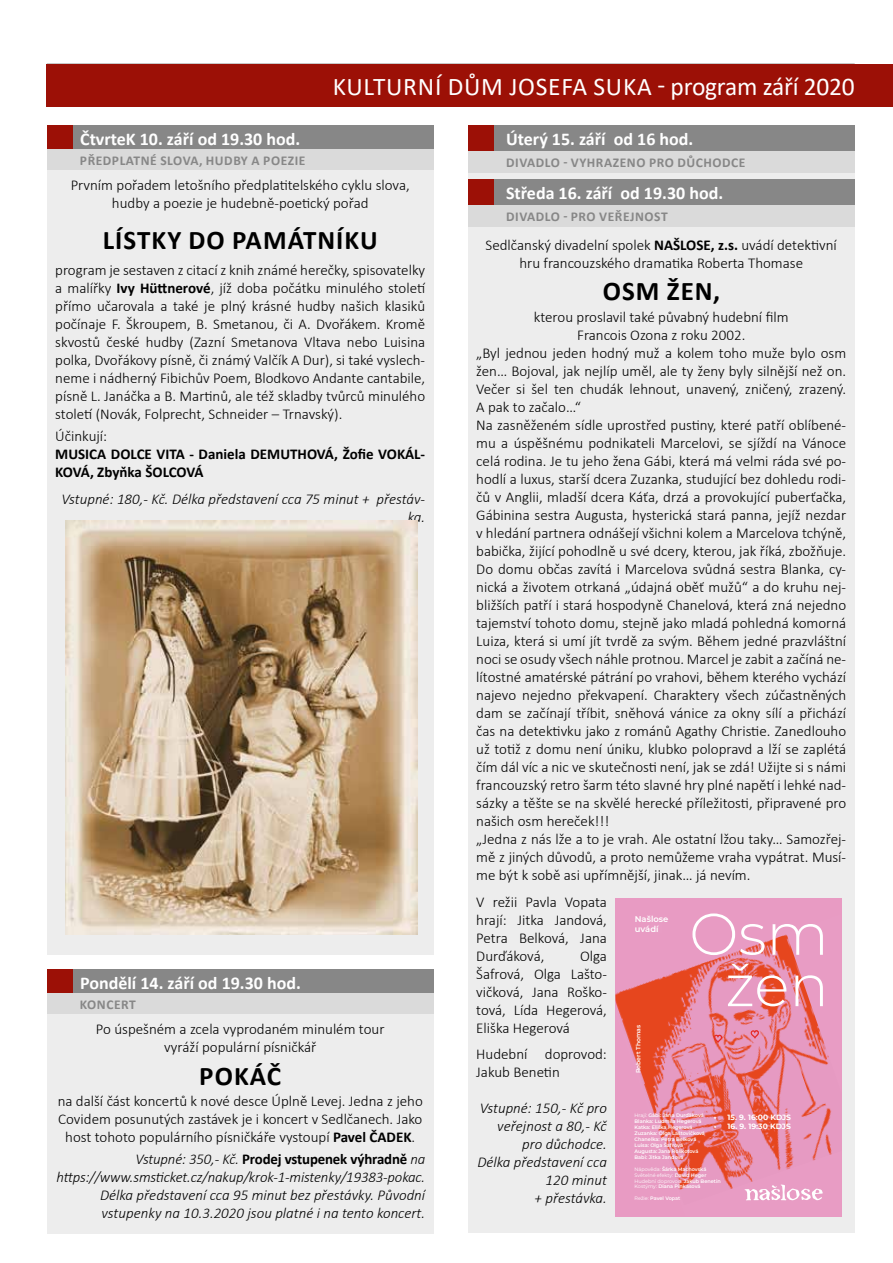
<style>
.page{position:relative;width:893px;height:1263px;background:#fff}
.page>*{position:absolute;margin:0;border:0;box-sizing:border-box;transform-origin:0 0}
.t1{font:300 58.65px/51.3px "Montserrat";color:#fff;text-align:right}
.t2{font:700 27px "Calibri";letter-spacing:.04em;color:#000}
.t3{font:25.5px "Calibri";letter-spacing:.015em;color:#fff}
.t4{font:700 18px "Calibri";color:#fff}
.t5{font:300 15px/18px "Calibri";color:#000;text-align:center}
.t6{font:italic 300 15px/18px "Calibri";color:#000;text-align:right}
.t7{font:700 15px/18px "Calibri";color:#000}
.t8{font:700 13.5px "Calibri";letter-spacing:.04em;color:#878787}
.t9{font:600 8.4px/10.1px "Montserrat";color:#fff}
.t10{font:700 7.65px "Montserrat";color:#fff}
.t11{font:600 6.15px "Montserrat";color:#fff}
.t12{font:600 4.95px/6px "Montserrat";color:#fff}
.s1{font-weight:700}
.s2{font-weight:700;font-style:normal}
.s3{font-weight:400}
</style>
<div class="page">
<div style="left:47px;top:64px;width:846px;height:42px;background:#9c1006"></div>
<div style="left:47px;top:126px;width:387px;height:24px;background:#878787"></div>
<div style="left:47px;top:126px;width:25px;height:24px;background:#9c1006"></div>
<div style="left:47px;top:149px;width:387px;height:22px;background:#dadada"></div>
<div style="left:47px;top:170px;width:387px;height:785px;background:#ededed"></div>
<img style="left:66px;top:520px;width:352px;height:414px">
<div style="left:47px;top:970px;width:387px;height:24px;background:#878787"></div>
<div style="left:47px;top:970px;width:25px;height:24px;background:#9c1006"></div>
<div style="left:47px;top:993px;width:387px;height:22px;background:#dadada"></div>
<div style="left:47px;top:1014px;width:387px;height:219px;background:#ededed"></div>
<div style="left:468px;top:155px;width:387px;height:1078px;background:#ededed"></div>
<div style="left:493px;top:126px;width:362px;height:25px;background:#878787"></div>
<div style="left:468px;top:126px;width:25px;height:25px;background:#9c1006"></div>
<div style="left:468px;top:151px;width:387px;height:22px;background:#dadada"></div>
<div style="left:493px;top:179px;width:362px;height:26px;background:#878787"></div>
<div style="left:468px;top:179px;width:25px;height:26px;background:#9c1006"></div>
<div style="left:468px;top:205px;width:387px;height:21px;background:#dadada"></div>
<div style="left:615px;top:898px;width:227px;height:319px;background:#e89bc3"></div>
<img style="left:615px;top:934px;width:217px;height:267px">
<svg style="left:744px;top:1184px;width:79px;height:16px"></svg>
<svg style="left:751px;top:1030px;width:8px;height:9px"></svg>
<svg style="left:714px;top:1035px;width:8px;height:8px"></svg>
<h3 class="t3" style="left:333px;top:68px;width:523px">KULTURNÍ DŮM JOSEFA SUKA - program září 2020</h3>
<p class="t4" style="left:80px;top:126px;width:222px">ČtvrteK 10. září od 19.30 hod.</p>
<p class="t8" style="left:80px;top:151px;width:227px">PŘEDPLATNÉ SLOVA, HUDBY A POEZIE</p>
<p class="t5" style="left:71px;top:175px;width:340px">Prvním pořadem letošního předplatitelského cyklu slova, hudby a poezie je hudebně-poetický pořad</p>
<h2 class="t2" style="left:103px;top:220px;width:276px">LÍSTKY DO PAMÁTNÍKU</h2>
<p class="t5" style="left:55px;top:261px;width:371px;text-align:justify">program je sestaven z citací z knih známé herečky, spisovatelky a malířky <span class="s1">Ivy Hüttnerové</span>, jíž doba počátku minulého století přímo učarovala a také je plný krásné hudby našich klasiků počínaje F. Škroupem, B. Smetanou, či A. Dvořákem. Kromě skvostů české hudby (Zazní Smetanova Vltava nebo Luisina polka, Dvořákovy písně, či známý Valčík A Dur), si také vyslech&shy;neme i nádherný Fibichův Poem, Blodkovo Andante cantabile, písně L. Janáčka a B. Martinů, ale též skladby tvůrců minulého století (Novák, Folprecht, Schneider – Trnavský).</p>
<p class="t5" style="left:55px;top:427px;width:53px">Účinkují:</p>
<p class="t7" style="left:55px;top:445px;width:371px">MUSICA DOLCE VITA - Daniela DEMUTHOVÁ, Žofie VOKÁL-<br>KOVÁ, Zbyňka ŠOLCOVÁ</p>
<p class="t6" style="left:62px;top:490px;width:365px">Vstupné: 180,- Kč. Délka představení cca 75 minut + přestáv&shy;ka.</p>
<p class="t4" style="left:80px;top:970px;width:222px">Pondělí 14. září od 19.30 hod.</p>
<p class="t8" style="left:80px;top:995px;width:57px">KONCERT</p>
<p class="t5" style="left:96px;top:1019px;width:290px">Po úspešném a zcela vyprodaném minulém tour vyráží populární písničkář</p>
<h2 class="t2" style="left:199px;top:1057px;width:83px">POKÁČ</h2>
<p class="t5" style="left:58px;top:1092px;width:367px">na další část koncertů k nové desce Úplně Levej. Jedna z jeho<br>Covidem posunutých zastávek je i koncert v Sedlčanech. Jako host tohoto populárního písničkáře vystoupí <span class="s1">Pavel ČADEK</span>.</p>
<p class="t6" style="left:57px;top:1150px;width:370px">Vstupné: 350,- Kč. <span class="s2">Prodej vstupenek výhradně</span> na https://www.smsticket.cz/nakup/krok-1-mistenky/19383-pokac.<br>Délka představení cca 95 minut bez přestávky. Původní vstupenky na 10.3.2020 jsou platné i na tento koncert.</p>
<p class="t4" style="left:506px;top:127px;width:189px">Úterý 15. září od 16 hod.</p>
<p class="t8" style="left:506px;top:153px;width:241px">DIVADLO - VYHRAZENO PRO DŮCHODCE</p>
<p class="t4" style="left:506px;top:180px;width:219px">Středa 16. září od 19.30 hod.</p>
<p class="t8" style="left:506px;top:207px;width:163px">DIVADLO - PRO VEŘEJNOST</p>
<p class="t5" style="left:486px;top:235px;width:353px">Sedlčanský divadelní spolek <span class="s1">NAŠLOSE, z.s.</span> uvádí detektivní hru francouzského dramatika Roberta Thomase</p>
<h2 class="t2" style="left:603px;top:272px;width:119px">OSM ŽEN,</h2>
<p class="t5" style="left:534px;top:308px;width:256px">kterou proslavil také půvabný hudební film</p>
<p class="t5" style="left:577px;top:326px;width:170px">Francois Ozona z roku 2002.</p>
<p class="t5" style="left:476px;top:344px;width:371px">„Byl jednou jeden hodný muž a kolem toho muže bylo osm</p>
<p class="t5" style="left:476px;top:362px;width:371px">žen… Bojoval, jak nejlíp uměl, ale ty ženy byly silnější než on.</p>
<p class="t5" style="left:476px;top:380px;width:371px">Večer si šel ten chudák lehnout, unavený, zničený, zrazený.</p>
<p class="t5" style="left:476px;top:398px;width:106px">A pak to začalo…“</p>
<p class="t5" style="left:476px;top:416px;width:371px">Na zasněženém sídle uprostřed pustiny, které patří oblíbené-</p>
<p class="t5" style="left:476px;top:434px;width:371px">mu a úspěšnému podnikateli Marcelovi, se sjíždí na Vánoce</p>
<p class="t5" style="left:476px;top:452px;width:371px">celá rodina. Je tu jeho žena Gábi, která má velmi ráda své po-</p>
<p class="t5" style="left:476px;top:470px;width:371px">hodlí a luxus, starší dcera Zuzanka, studující bez dohledu rodi-</p>
<p class="t5" style="left:476px;top:488px;width:371px">čů v Anglii, mladší dcera Káťa, drzá a provokující puberťačka,</p>
<p class="t5" style="left:476px;top:506px;width:371px">Gábinina sestra Augusta, hysterická stará panna, jejíž nezdar</p>
<p class="t5" style="left:476px;top:524px;width:371px">v hledání partnera odnášejí všichni kolem a Marcelova tchýně,</p>
<p class="t5" style="left:476px;top:542px;width:371px">babička, žijící pohodlně u své dcery, kterou, jak říká, zbožňuje.</p>
<p class="t5" style="left:476px;top:560px;width:371px">Do domu občas zavítá i Marcelova svůdná sestra Blanka, cy-</p>
<p class="t5" style="left:476px;top:578px;width:371px">nická a životem otrkaná „údajná oběť mužů“ a do kruhu nej-</p>
<p class="t5" style="left:476px;top:596px;width:371px">bližších patří i stará hospodyně Chanelová, která zná nejedno</p>
<p class="t5" style="left:476px;top:614px;width:371px">tajemství tohoto domu, stejně jako mladá pohledná komorná</p>
<p class="t5" style="left:476px;top:632px;width:371px">Luiza, která si umí jít tvrdě za svým. Během jedné prazvláštní</p>
<p class="t5" style="left:476px;top:650px;width:371px">noci se osudy všech náhle protnou. Marcel je zabit a začíná ne-</p>
<p class="t5" style="left:476px;top:668px;width:371px">lítostné amatérské pátrání po vrahovi, během kterého vychází</p>
<p class="t5" style="left:476px;top:686px;width:371px">najevo nejedno překvapení. Charaktery všech zúčastněných</p>
<p class="t5" style="left:476px;top:704px;width:371px">dam se začínají tříbit, sněhová vánice za okny sílí a přichází</p>
<p class="t5" style="left:476px;top:722px;width:371px">čas na detektivku jako z románů Agathy Christie. Zanedlouho</p>
<p class="t5" style="left:476px;top:740px;width:371px">už totiž z domu není úniku, klubko polopravd a lží se zaplétá</p>
<p class="t5" style="left:476px;top:758px;width:371px">čím dál víc a nic ve skutečnosti není, jak se zdá! Užijte si s námi</p>
<p class="t5" style="left:476px;top:776px;width:371px">francouzský retro šarm této slavné hry plné napětí i lehké nad-</p>
<p class="t5" style="left:476px;top:794px;width:371px">sázky a těšte se na skvělé herecké příležitosti, připravené pro</p>
<p class="t5" style="left:476px;top:812px;width:135px">našich osm hereček!!!</p>
<p class="t5" style="left:476px;top:830px;width:371px">„Jedna z nás lže a to je vrah. Ale ostatní lžou taky… Samozřej-</p>
<p class="t5" style="left:476px;top:848px;width:371px">mě z jiných důvodů, a proto nemůžeme vraha vypátrat. Musí-</p>
<p class="t5" style="left:476px;top:866px;width:276px">me být k sobě asi upřímnější, jinak… já nevím.</p>
<p class="t5" style="left:476px;top:893px;width:132px;text-align:justify">V režii Pavla Vopata hrají: Jitka Jandová, Petra Belková, Jana Durďáková,</p>
<h1 class="t1" style="left:689px;top:906px;width:141px">Osm žen</h1>
<p class="t9" style="left:635px;top:914px;width:35px">Našlose uvádí</p>
<p class="t5" style="left:476px;top:947px;width:132px;text-align:justify;text-indent:104px">Olga Šafrová, Olga Lašto&shy;vičková, Jana Roško&shy;tová, Lída Hegerová, Eliška Hegerová</p>
<p class="t5" style="left:476px;top:1045px;width:132px;text-align:left">Hudební doprovod:<br>Jakub Benetin</p>
<p class="t6" style="left:477px;top:1099px;width:131px">Vstupné: 150,- Kč pro veřejnost a 80,- Kč pro důchodce.<br>Délka představení cca<br>120 minut<br>+ přestávka.</p>
<p class="t11" style="left:634px;top:1073px;width:50px;rotate:-90deg">Robert Thomas</p>
<p class="t12" style="left:634px;top:1112px;width:72px"><span class="s3">Hrají:</span> Gábi: Jana Durďáková<br>Blanka: Ludmila Hegerová<br>Katka: Eliška Hegerová<br>Zuzanka: Olga Laštovičková<br>Chanelka: Petra Belková<br>Luisa: Olga Šafrová<br>Augusta: Jana Roškotová<br>Babi: Jitka Jandová</p>
<p class="t12" style="left:634px;top:1166px;width:88px"><span class="s3">Nápověda:</span> Šárka Machovská<br><span class="s3">Světelné efekty:</span> David Heger<br><span class="s3">Hudební doprovod:</span> Jakub Benetin<br><span class="s3">Kostýmy:</span> Diana Pinkasová</p>
<p class="t12" style="left:634px;top:1195px;width:47px"><span class="s3">Režie:</span> Pavel Vopat</p>
<p class="t10" style="left:714px;top:1111px;width:79px">• 15. 9. 16:00 KDJS</p>
<p class="t10" style="left:714px;top:1121px;width:79px">• 16. 9. 19:30 KDJS</p>
</div>
